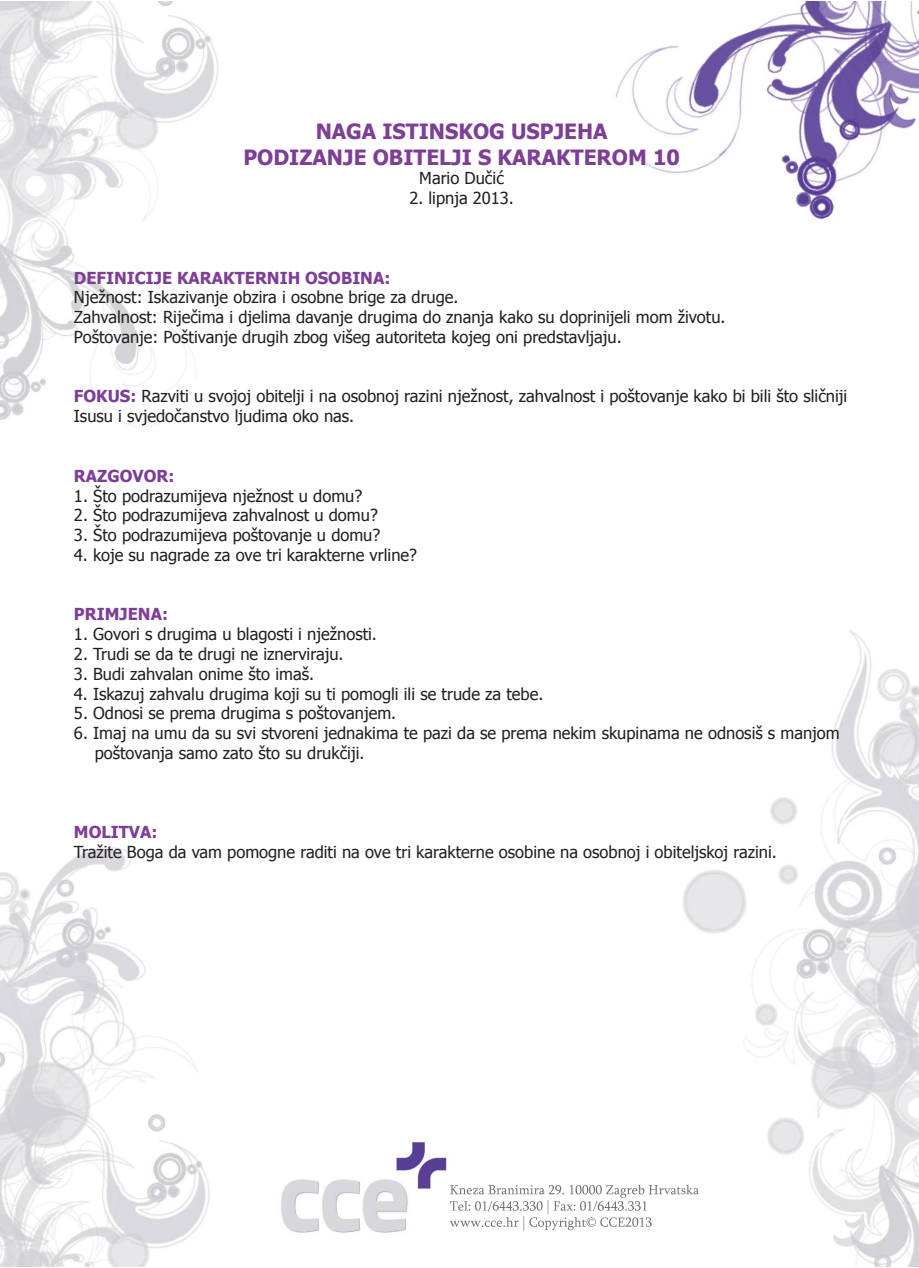
<style>
.page{position:relative;width:919px;height:1268px;background:#fff}
.page>*{position:absolute;margin:0;border:0;box-sizing:border-box;transform-origin:0 0}
.t1{font:700 21px/25.2px "Tahoma";color:#7e3e98;text-align:center}
.t2{font:16.5px/19.8px "Tahoma";color:#231f20}
.t3{font:700 16.5px "Tahoma";color:#7e3e98}
.s1{font-weight:700;color:#7e3e98}
</style>
<div class="page">
<img style="left:0;top:1px;width:918px;height:1265px">
<p class="t1" style="left:243px;top:118px;width:438px">NAGA ISTINSKOG USPJEHA<br>PODIZANJE OBITELJI S KARAKTEROM 10</p>
<p class="t2" style="left:419px;top:168px;width:86px">Mario Dučić</p>
<p class="t2" style="left:409px;top:188px;width:106px">2. lipnja 2013.</p>
<p class="t3" style="left:74px;top:266px;width:318px">DEFINICIJE KARAKTERNIH OSOBINA:</p>
<p class="t2" style="left:74px;top:287px;width:653px">Nježnost: Iskazivanje obzira i osobne brige za druge.<br>Zahvalnost: Riječima i djelima davanje drugima do znanja kako su doprinijeli mom životu.<br>Poštovanje: Poštivanje drugih zbog višeg autoriteta kojeg oni predstavljaju.</p>
<p class="t2" style="left:74px;top:386px;width:774px"><span class="s1">FOKUS:</span> Razviti u svojoj obitelji i na osobnoj razini nježnost, zahvalnost i poštovanje kako bi bili što sličniji<br>Isusu i svjedočanstvo ljudima oko nas.</p>
<p class="t3" style="left:74px;top:464px;width:102px">RAZGOVOR:</p>
<p class="t2" style="left:74px;top:485px;width:290px">1. Što podrazumijeva nježnost u domu?</p>
<p class="t2" style="left:74px;top:504px;width:305px">2. Što podrazumijeva zahvalnost u domu?</p>
<p class="t2" style="left:74px;top:524px;width:308px">3. Što podrazumijeva poštovanje u domu?</p>
<p class="t2" style="left:74px;top:544px;width:344px">4. koje su nagrade za ove tri karakterne vrline?</p>
<p class="t3" style="left:74px;top:602px;width:95px">PRIMJENA:</p>
<p class="t2" style="left:74px;top:623px;width:304px">1. Govori s drugima u blagosti i nježnosti.</p>
<p class="t2" style="left:74px;top:643px;width:271px">2. Trudi se da te drugi ne iznerviraju.</p>
<p class="t2" style="left:74px;top:663px;width:241px">3. Budi zahvalan onime što imaš.</p>
<p class="t2" style="left:74px;top:683px;width:471px">4. Iskazuj zahvalu drugima koji su ti pomogli ili se trude za tebe.</p>
<p class="t2" style="left:74px;top:702px;width:324px">5. Odnosi se prema drugima s poštovanjem.</p>
<p class="t2" style="left:95px;top:722px;width:746px;text-indent:-21px">6. Imaj na umu da su svi stvoreni jednakima te pazi da se prema nekim skupinama ne odnosiš s manjom poštovanja samo zato što su drukčiji.</p>
<p class="t3" style="left:74px;top:820px;width:85px">MOLITVA:</p>
<p class="t2" style="left:74px;top:841px;width:704px">Tražite Boga da vam pomogne raditi na ove tri karakterne osobine na osobnoj i obiteljskoj razini.</p>
</div>
